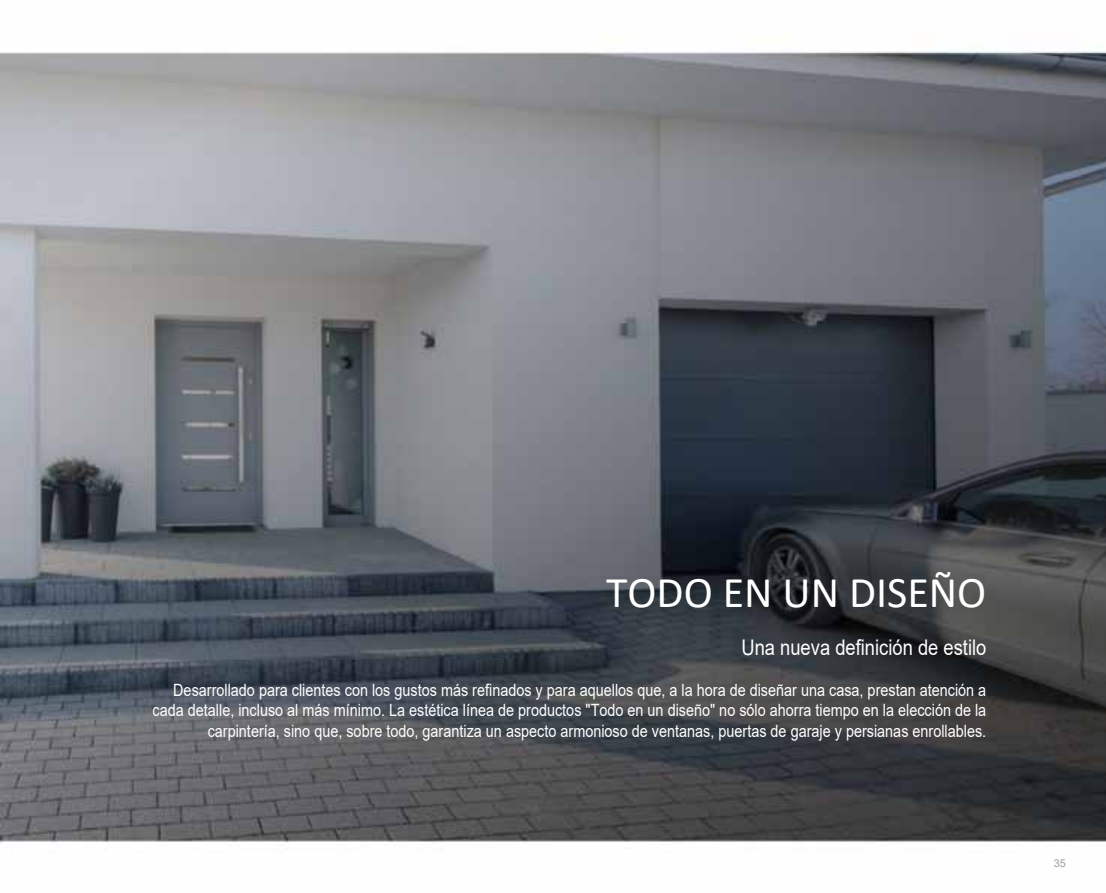
<style>
.page{position:relative;width:1106px;height:893px;background:#fff}
.page>*{position:absolute;margin:0;border:0;box-sizing:border-box;transform-origin:0 0}
.t1{font:43.95px "Calibri";color:#fff}
.t2{font:21.6px "Arial";color:#fff;scale:.85 1}
.t3{font:16.95px/20.4px "Arial";color:#fff;text-align:right;scale:.85 1}
.t4{font:10.8px "Arial";color:#9d9d9c}
</style>
<div class="page">
<img style="left:0;top:47px;width:1106px;height:796px">
<h1 class="t1" style="left:606px;top:562px;width:382px">TODO EN UN DISEÑO</h1>
<p class="t2" style="left:741px;top:633px;width:290px">Una nueva definición de estilo</p>
<p class="t3" style="left:153px;top:680px;width:982px">Desarrollado para clientes con los gustos más refinados y para aquellos que, a la hora de diseñar una casa, prestan atención a cada detalle, incluso al más mínimo. La estética línea de productos "Todo en un diseño" no sólo ahorra tiempo en la elección de la carpintería, sino que, sobre todo, garantiza un aspecto armonioso de ventanas, puertas de garaje y persianas enrollables.</p>
<p class="t4" style="left:1053px;top:856px;width:14px">35</p>
</div>
